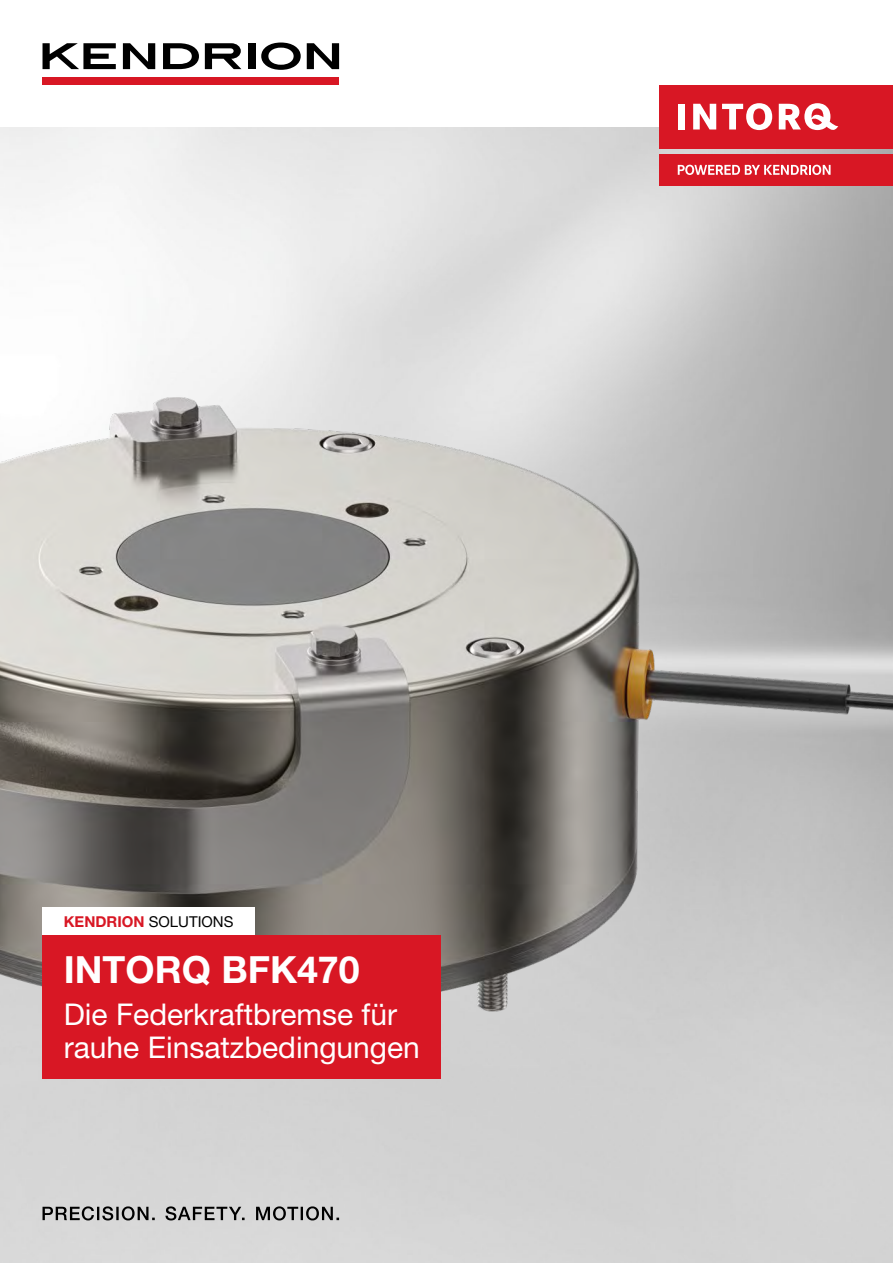
<style>
.page{position:relative;width:893px;height:1263px;background:#fff}
.page>*{position:absolute;margin:0;border:0;box-sizing:border-box;transform-origin:0 0}
.t1{font:700 37.5px "Helvetica Neue LT Pro";color:#fff}
.t2{font:30px/33px "Helvetica Neue LT Pro";color:#fff}
.t3{font:15px "Helvetica Neue LT Pro";color:#000}
.s1{font-weight:700;color:#d81724}
</style>
<div class="page">
<img style="left:0;top:128px;width:893px;height:1135px">
<div style="left:248px;top:43px;width:7px;height:26px;background:#000"></div>
<svg style="left:261px;top:43px;width:40px;height:27px"></svg>
<svg style="left:163px;top:43px;width:36px;height:26px"></svg>
<svg style="left:43px;top:43px;width:73px;height:26px"></svg>
<svg style="left:205px;top:43px;width:36px;height:26px"></svg>
<div style="left:43px;top:78px;width:296px;height:7px;background:#d81724"></div>
<svg style="left:123px;top:43px;width:32px;height:26px"></svg>
<svg style="left:307px;top:43px;width:32px;height:26px"></svg>
<svg style="left:43px;top:1206px;width:296px;height:14px;background:#8f8f8f"></svg>
<div style="left:659px;top:85px;width:234px;height:63px;background:#d81724"></div>
<div style="left:678px;top:104px;width:6px;height:25px;background:#fff"></div>
<svg style="left:693px;top:104px;width:23px;height:25px"></svg>
<svg style="left:722px;top:103px;width:50px;height:27px"></svg>
<svg style="left:779px;top:103px;width:59px;height:28px"></svg>
<div style="left:659px;top:154px;width:234px;height:32px;background:#d81724"></div>
<svg style="left:678px;top:165px;width:153px;height:10px"></svg>
<img style="left:0;top:398px;width:893px;height:613px">
<div style="left:43px;top:935px;width:398px;height:144px;background:#d81724"></div>
<div style="left:43px;top:907px;width:212px;height:28px;background:#fff"></div>
<p class="t3" style="left:64px;top:912px;width:171px"><span class="s1">KENDRION</span> SOLUTIONS</p>
<p class="t1" style="left:64px;top:946px;width:297px">INTORQ BFK470</p>
<p class="t2" style="left:64px;top:997px;width:358px">Die Federkraftbremse für rauhe Einsatzbedingungen</p>
</div>
